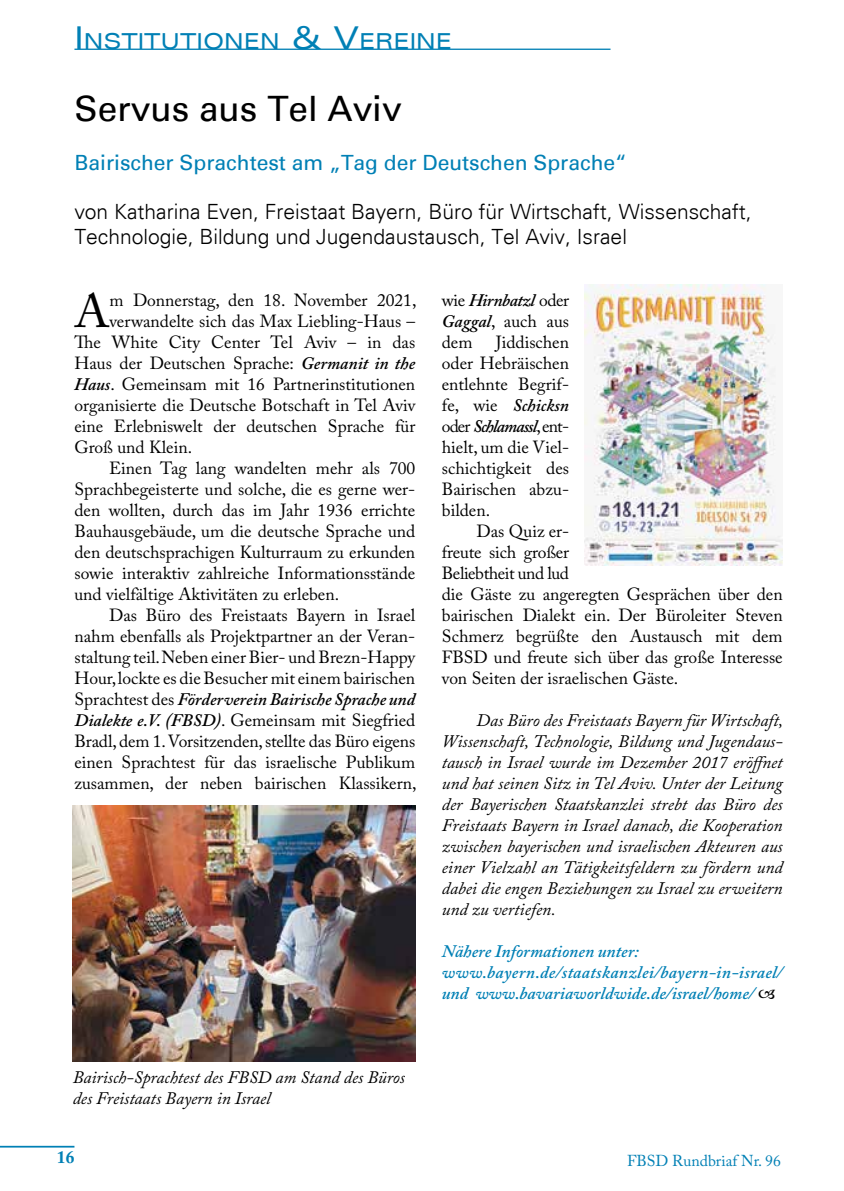
<style>
.page{position:relative;width:844px;height:1191px;background:#fff}
.page>*{position:absolute;margin:0;border:0;box-sizing:border-box;transform-origin:0 0}
.t1{font:47.07px "Adobe Caslon Pro";color:#000}
.t2{font:35px "Univers";color:#000}
.t3{font:expanded 22.05px "Univers";color:#0080b5}
.t4{font:300 21px/24.5px "Univers";color:#000}
.t5{font:21px "Univers";color:#0080b5}
.t6{font:17.5px/21px "Adobe Caslon Pro";color:#000;text-align:justify}
.t7{font:italic 17.5px/21px "Adobe Caslon Pro";color:#000;text-align:justify}
.t8{font:italic 600 17.5px/21px "Adobe Caslon Pro";letter-spacing:.005em;color:#0080b5}
.t9{font:italic 600 17.5px "Adobe Caslon Pro";color:#000}
.t10{font:700 17.5px "Adobe Caslon Pro";color:#0080b5}
.t11{font:15.75px "Adobe Caslon Pro";color:#0080b5}
.s1{font-size:31.5px}
.s2{font-weight:600;font-style:italic}
.s3{font-weight:400;font-style:normal}
</style>
<div class="page">
<hr style="left:0;top:1145px;width:74px;height:2px;background:#0080b5">
<hr style="left:74px;top:49px;width:536px;height:1px;background:#0080b5">
<img style="left:584px;top:284px;width:198px;height:282px">
<img style="left:73px;top:805px;width:342px;height:256px">
<p class="t3" style="left:74px;top:28px;width:379px"><span class="s1">I</span>NSTITUTIONEN <span class="s1">&amp; V</span>EREINE</p>
<h2 class="t2" style="left:74px;top:88px;width:328px">Servus aus Tel Aviv</h2>
<p class="t5" style="left:74px;top:150px;width:553px">Bairischer Sprachtest am „Tag der Deutschen Sprache“</p>
<p class="t4" style="left:74px;top:200px;width:678px">von Katharina Even, Freistaat Bayern, Büro für Wirtschaft, Wissenschaft,<br>Technologie, Bildung und Jugendaustausch, Tel Aviv, Israel</p>
<h1 class="t1" style="left:74px;top:283px;width:36px">A</h1>
<p class="t6" style="left:109px;top:289px;width:308px">m Donnerstag, den 18. November 2021,</p>
<p class="t6" style="left:109px;top:310px;width:307px">verwandelte sich das Max Liebling-Haus –</p>
<p class="t6" style="left:74px;top:331px;width:342px">The White City Center Tel Aviv – in das</p>
<p class="t6" style="left:74px;top:352px;width:342px">Haus der Deutschen Sprache: <span class="s2">Germanit in the</span></p>
<p class="t6" style="left:74px;top:373px;width:342px"><span class="s2">Haus</span>. Gemeinsam mit 16 Partnerinstitutionen</p>
<p class="t6" style="left:74px;top:394px;width:342px">organisierte die Deutsche Botschaft in Tel Aviv</p>
<p class="t6" style="left:74px;top:415px;width:342px">eine Erlebniswelt der deutschen Sprache für</p>
<p class="t6" style="left:74px;top:436px;width:119px">Groß und Klein.</p>
<p class="t6" style="left:109px;top:457px;width:307px">Einen Tag lang wandelten mehr als 700</p>
<p class="t6" style="left:74px;top:478px;width:342px">Sprachbegeisterte und solche, die es gerne wer-</p>
<p class="t6" style="left:74px;top:499px;width:342px">den wollten, durch das im Jahr 1936 errichte</p>
<p class="t6" style="left:74px;top:520px;width:342px">Bauhausgebäude, um die deutsche Sprache und</p>
<p class="t6" style="left:74px;top:541px;width:342px">den deutschsprachigen Kulturraum zu erkunden</p>
<p class="t6" style="left:74px;top:562px;width:342px">sowie interaktiv zahlreiche Informationsstände</p>
<p class="t6" style="left:74px;top:583px;width:266px">und vielfältige Aktivitäten zu erleben.</p>
<p class="t6" style="left:109px;top:604px;width:307px">Das Büro des Freistaats Bayern in Israel</p>
<p class="t6" style="left:74px;top:625px;width:342px">nahm ebenfalls als Projektpartner an der Veran-</p>
<p class="t6" style="left:74px;top:646px;width:342px">staltung teil. Neben einer Bier- und Brezn-Happy</p>
<p class="t6" style="left:74px;top:667px;width:342px">Hour, lockte es die Besucher mit einem bairischen</p>
<p class="t9" style="left:74px;top:688px;width:342px"><span class="s3">Sprachtest des</span> Förderverein Bairische Sprache und</p>
<p class="t6" style="left:74px;top:709px;width:342px"><span class="s2">Dialekte e.V. (FBSD)</span>. Gemeinsam mit Siegfried</p>
<p class="t6" style="left:74px;top:730px;width:342px">Bradl, dem 1. Vorsitzenden, stellte das Büro eigens</p>
<p class="t6" style="left:74px;top:751px;width:342px">einen Sprachtest für das israelische Publikum</p>
<p class="t6" style="left:74px;top:772px;width:343px">zusammen, der neben bairischen Klassikern,</p>
<p class="t6" style="left:441px;top:289px;width:129px">wie <span class="s2">Hirnbatzl</span> oder <span class="s2">Gaggal</span>, auch aus dem</p>
<p class="t6" style="left:441px;top:331px;width:129px;text-indent:54px">Jiddischen oder Hebräischen entlehnte Begrif&shy;fe, wie <span class="s2">Schicksn </span>oder <span class="s2">Schlamassl</span>, ent&shy;hielt, um die Viel&shy;schichtigkeit des Bairischen abzu&shy;bilden.</p>
<p class="t6" style="left:441px;top:520px;width:342px;text-align:left;text-indent:35px">Das Quiz er-<br>freute sich großer<br>Beliebtheit und lud<br>die Gäste zu angeregten Gesprächen über den bairischen Dialekt ein. Der Büroleiter Steven<br>Schmerz begrüßte den Austausch mit dem<br>FBSD und freute sich über das große Interesse von Seiten der israelischen Gäste.</p>
<p class="t7" style="left:441px;top:709px;width:343px;text-indent:35px">Das Büro des Freistaats Bayern für Wirtschaft, Wissenschaft, Technologie, Bildung und Jugendaus&shy;tausch in Israel wurde im Dezember 2017 eröffnet und hat seinen Sitz in Tel Aviv. Unter der Leitung der Bayerischen Staatskanzlei strebt das Büro des Freistaats Bayern in Israel danach, die Kooperation zwischen bayerischen und israelischen Akteuren aus einer Vielzahl an Tätigkeitsfeldern zu fördern und dabei die engen Beziehungen zu Israel zu erweitern und zu vertiefen.</p>
<p class="t8" style="left:441px;top:940px;width:342px">Nähere Informationen unter: www.bayern.de/staatskanzlei/bayern-in-israel/ und www.bavariaworldwide.de/israel/home/</p>
<p class="t7" style="left:73px;top:1066px;width:334px">Bairisch-Sprachtest des FBSD am Stand des Büros des Freistaats Bayern in Israel</p>
<p class="t10" style="left:57px;top:1146px;width:19px">16</p>
<p class="t11" style="left:626px;top:1151px;width:155px">FBSD Rundbriaf Nr. 96</p>
</div>
